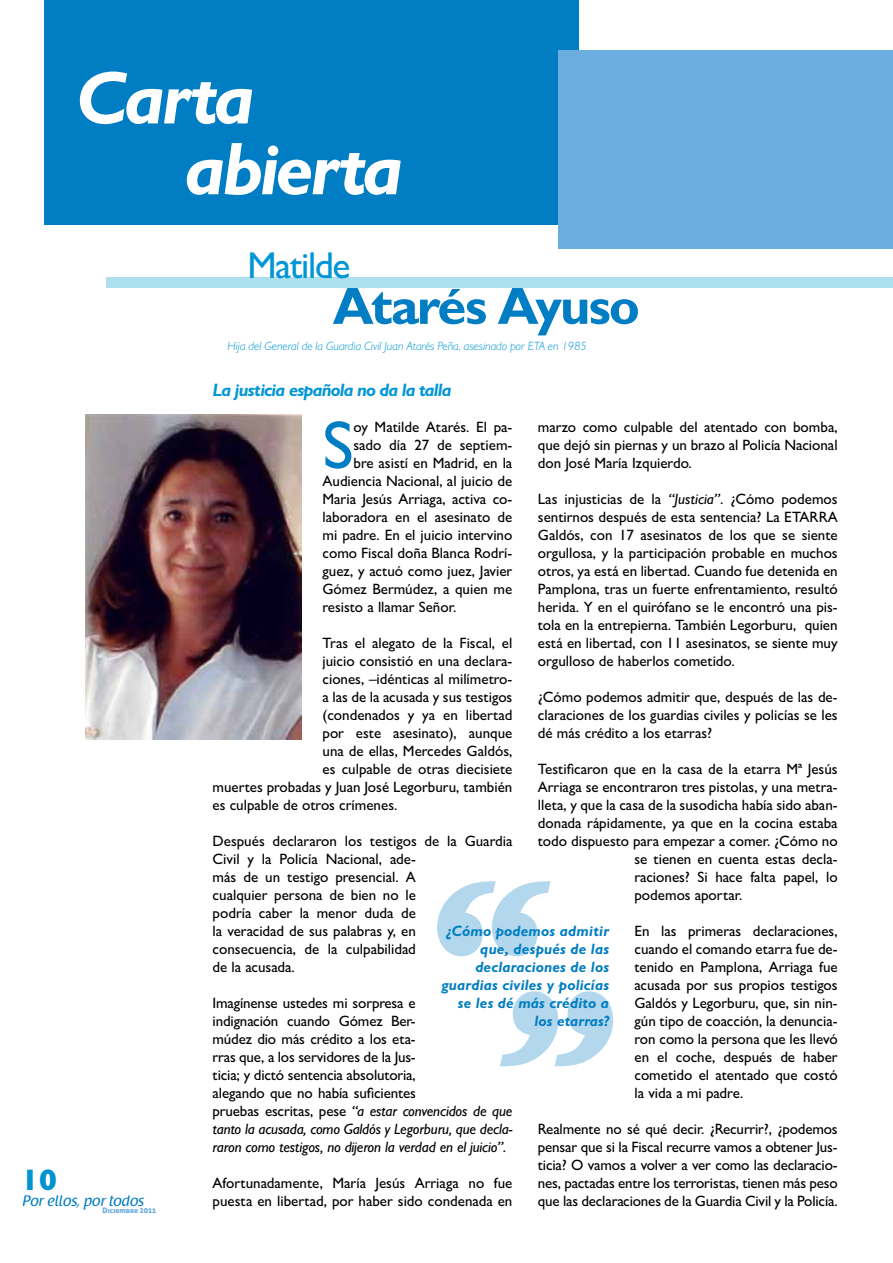
<style>
.page{position:relative;width:893px;height:1263px;background:#fff}
.page>*{position:absolute;margin:0;border:0;box-sizing:border-box;transform-origin:0 0}
.t1{font:italic 700 75px/70.8px "Gill Sans MT Pro";letter-spacing:-.04em;color:#fff}
.t2{font:500 67.8px "Gill Sans MT Pro";color:#007dc3}
.t3{font:700 52.5px "Gill Sans MT Pro";letter-spacing:-.04em;color:#007dc3}
.t4{font:500 37.5px "Gill Sans MT Pro";letter-spacing:-.04em;color:#0096d6}
.t5{font:800 30px "Gill Sans MT Pro";color:#0093d0}
.t6{font:italic 700 18px "Gill Sans MT Pro";letter-spacing:-.04em;color:#0096d6}
.t7{font:500 15px/18px "Gill Sans MT Pro";color:#000;text-align:justify}
.t8{font:italic 700 15px/18px "Gill Sans MT Pro";letter-spacing:.015em;color:#007dc3;text-align:right}
.t9{font:15px "Raspoutine Classic";color:#007dc3}
.t10{font:italic 300 12px "Gill Sans MT Pro";color:#0096d6}
.t11{font:7.5px "Aller Display";color:#6caddf}
.s1{font-style:italic}
</style>
<div class="page">
<div style="left:44px;top:0;width:534px;height:225px;background:#007dc3"></div>
<div style="left:559px;top:50px;width:334px;height:199px;background:#6caddf"></div>
<div style="left:107px;top:277px;width:786px;height:11px;background:#ade0ee"></div>
<img style="left:85px;top:414px;width:216px;height:325px">
<svg style="left:437px;top:881px;width:113px;height:75px"></svg>
<svg style="left:500px;top:991px;width:113px;height:75px"></svg>
<h1 class="t1" style="left:185px;top:61px;width:220px;text-indent:-108px">Carta abierta</h1>
<h3 class="t4" style="left:247px;top:243px;width:104px">Matilde</h3>
<h3 class="t3" style="left:333px;top:274px;width:309px">Atarés Ayuso</h3>
<p class="t10" style="left:227px;top:339px;width:361px">Hija del General de la Guardia Civil Juan Atarés Peña, asesinado por ETA en 1985</p>
<h3 class="t5" style="left:21px;top:1162px;width:37px">10</h3>
<p class="t9" style="left:22px;top:1192px;width:123px">Por ellos, por todos</p>
<p class="t11" style="left:103px;top:1205px;width:55px">Diciembre 2011</p>
<p class="t6" style="left:213px;top:379px;width:240px">La justicia española no da la talla</p>
<h2 class="t2" style="left:322px;top:405px;width:33px">S</h2>
<p class="t7" style="left:354px;top:418px;width:160px">oy Matilde Atarés. El pa-</p>
<p class="t7" style="left:538px;top:418px;width:301px">marzo como culpable del atentado con bomba, que dejó sin piernas y un brazo al Policía Nacional don José María Izquierdo.</p>
<p class="t7" style="left:538px;top:490px;width:301px">Las injusticias de la <span class="s1">“Justicia”</span>. ¿Cómo podemos sentirnos después de esta sentencia? La ETARRA Galdós, con 17 asesinatos de los que se siente orgullosa, y la participación probable en muchos otros, ya está en libertad. Cuando fue detenida en Pamplona, tras un fuerte enfrentamiento, resultó herida. Y en el quirófano se le encontró una pis&shy;tola en la entrepierna. También Legorburu, quien está en libertad, con 11 asesinatos, se siente muy orgulloso de haberlos cometido.</p>
<p class="t7" style="left:538px;top:688px;width:301px">¿Cómo podemos admitir que, después de las de&shy;claraciones de los guardias civiles y policías se les dé más crédito a los etarras?</p>
<p class="t7" style="left:538px;top:760px;width:301px">Testificaron que en la casa de la etarra Mª Jesús</p>
<p class="t7" style="left:538px;top:778px;width:301px">Arriaga se encontraron tres pistolas, y una metra-</p>
<p class="t7" style="left:538px;top:796px;width:301px">lleta, y que la casa de la susodicha había sido aban-</p>
<p class="t7" style="left:538px;top:814px;width:301px">donada rápidamente, ya que en la cocina estaba</p>
<p class="t7" style="left:538px;top:832px;width:301px">todo dispuesto para empezar a comer. ¿Cómo no</p>
<p class="t7" style="left:634px;top:850px;width:205px">se tienen en cuenta estas decla-</p>
<p class="t7" style="left:634px;top:868px;width:205px">raciones? Si hace falta papel, lo</p>
<p class="t7" style="left:634px;top:886px;width:110px">podemos aportar.</p>
<p class="t7" style="left:634px;top:922px;width:205px">En las primeras declaraciones, cuando el comando etarra fue de&shy;tenido en Pamplona, Arriaga fue acusada por sus propios testigos Galdós y Legorburu, que, sin nin&shy;gún tipo de coacción, la denuncia&shy;ron como la persona que les llevó en el coche, después de haber cometido el atentado que costó la vida a mi padre.</p>
<p class="t7" style="left:538px;top:1120px;width:301px">Realmente no sé qué decir. ¿Recurrir?, ¿podemos pensar que si la Fiscal recurre vamos a obtener Jus&shy;ticia? O vamos a volver a ver como las declaracio&shy;nes, pactadas entre los terroristas, tienen más peso que las declaraciones de la Guardia Civil y la Policía.</p>
<p class="t7" style="left:354px;top:436px;width:160px">sado día 27 de septiem-</p>
<p class="t7" style="left:354px;top:454px;width:160px">bre asistí en Madrid, en la</p>
<p class="t7" style="left:322px;top:472px;width:191px">Audiencia Nacional, al juicio de</p>
<p class="t7" style="left:322px;top:490px;width:191px">Maria Jesús Arriaga, activa co-</p>
<p class="t7" style="left:322px;top:508px;width:191px">laboradora en el asesinato de</p>
<p class="t7" style="left:322px;top:526px;width:191px">mi padre. En el juicio intervino</p>
<p class="t7" style="left:322px;top:544px;width:191px">como Fiscal doña Blanca Rodrí-</p>
<p class="t7" style="left:322px;top:562px;width:191px">guez, y actuó como juez, Javier</p>
<p class="t7" style="left:322px;top:580px;width:191px">Gómez Bermúdez, a quien me</p>
<p class="t7" style="left:322px;top:598px;width:135px">resisto a llamar Señor.</p>
<p class="t7" style="left:322px;top:634px;width:191px">Tras el alegato de la Fiscal, el</p>
<p class="t7" style="left:322px;top:652px;width:191px">juicio consistió en una declara-</p>
<p class="t7" style="left:322px;top:670px;width:191px">ciones, –idénticas al milímetro-</p>
<p class="t7" style="left:322px;top:688px;width:191px">a las de la acusada y sus testigos</p>
<p class="t7" style="left:322px;top:706px;width:191px">(condenados y ya en libertad</p>
<p class="t7" style="left:322px;top:724px;width:191px">por este asesinato), aunque</p>
<p class="t7" style="left:322px;top:742px;width:191px">una de ellas, Mercedes Galdós,</p>
<p class="t7" style="left:322px;top:760px;width:191px">es culpable de otras diecisiete</p>
<p class="t7" style="left:213px;top:778px;width:301px">muertes probadas y Juan José Legorburu, también</p>
<p class="t7" style="left:213px;top:796px;width:186px">es culpable de otros crímenes.</p>
<p class="t7" style="left:213px;top:832px;width:301px;text-align:left">Después declararon los testigos de la Guardia<br>Civil y la Policía Nacional, ade-<br>más de un testigo presencial. A<br>cualquier persona de bien no le<br>podría caber la menor duda de<br>la veracidad de sus palabras y, en<br>consecuencia, de la culpabilidad<br>de la acusada.</p>
<p class="t7" style="left:213px;top:994px;width:301px;text-align:left">Imagínense ustedes mi sorpresa e<br>indignación cuando Gómez Ber-<br>múdez dio más crédito a los eta-<br>rras que, a los servidores de la Jus-<br>ticia; y dictó sentencia absolutoria,<br>alegando que no había suficientes<br>pruebas escritas, pese <span class="s1">“a estar convencidos de que tanto la acusada, como Galdós y Legorburu, que decla&shy;raron como testigos, no dijeron la verdad en el juicio”</span>.</p>
<p class="t7" style="left:213px;top:1174px;width:301px">Afortunadamente, María Jesús Arriaga no fue puesta en libertad, por haber sido condenada en</p>
<p class="t8" style="left:441px;top:922px;width:169px">¿Cómo podemos admitir que, después de las declaraciones de los guardias civiles y policías se les dé más crédito a los etarras?</p>
</div>
